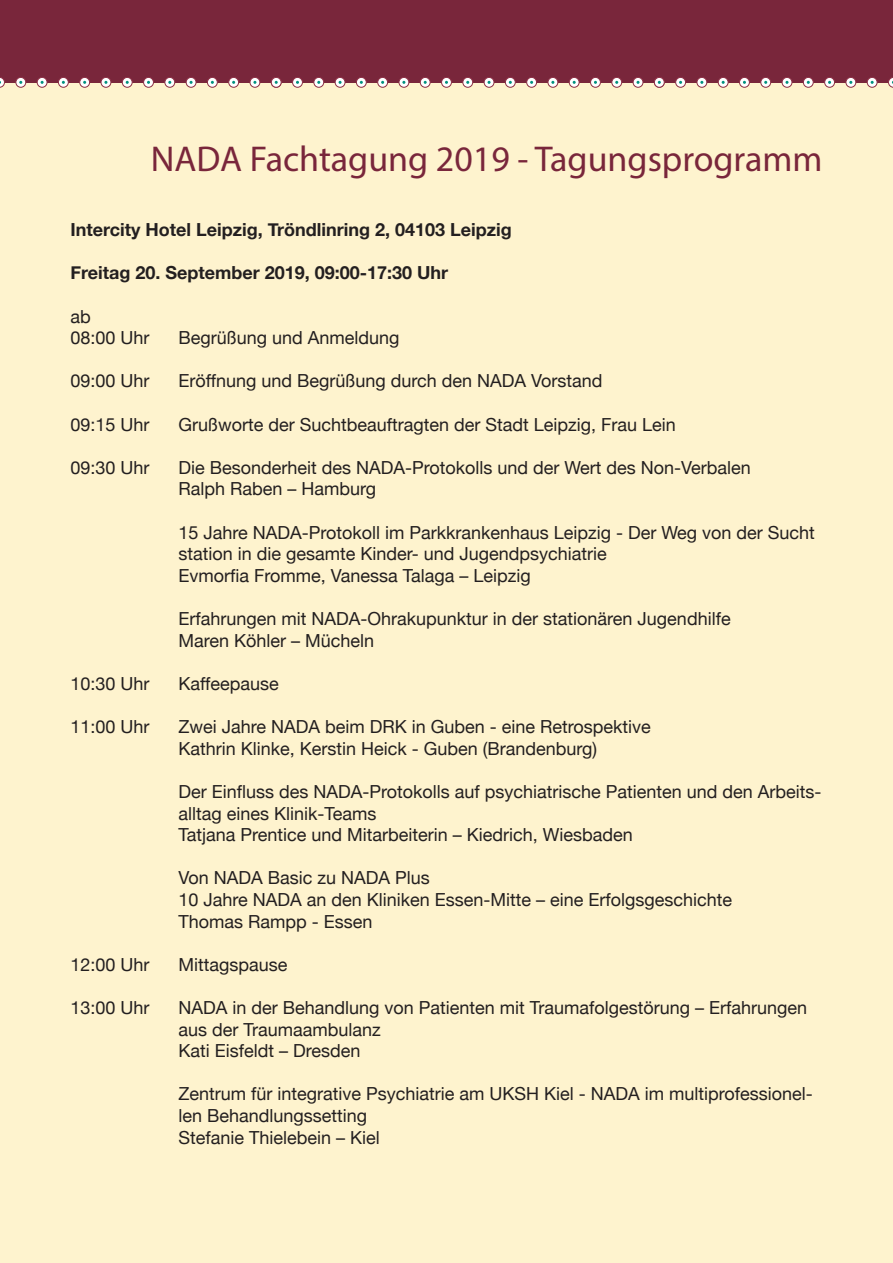
<style>
.page{position:relative;width:893px;height:1263px;background:#fef3ce}
.page>*{position:absolute;margin:0;border:0;box-sizing:border-box;transform-origin:0 0}
.t1{font:36px "Myriad Pro";color:#79263b}
.t2{font:18px/21.6px "Helvetica Neue";color:#231f20}
.t3{font:700 18px "Helvetica Neue";color:#231f20}
</style>
<div class="page">
<div style="left:0;top:0;width:893px;height:82px;background:#79263b"></div>
<svg style="left:335px;top:77px;width:10px;height:10px"></svg>
<div style="left:335px;top:77px;width:10px;height:11px;border:1px solid #8d2f45;border-radius:50%"></div>
<svg style="left:356px;top:77px;width:10px;height:10px"></svg>
<div style="left:356px;top:77px;width:11px;height:11px;border:1px solid #8d2f45;border-radius:50%"></div>
<svg style="left:378px;top:77px;width:10px;height:10px"></svg>
<div style="left:377px;top:77px;width:11px;height:11px;border:1px solid #8d2f45;border-radius:50%"></div>
<svg style="left:0;top:77px;width:5px;height:11px"></svg>
<svg style="left:16px;top:77px;width:10px;height:10px"></svg>
<div style="left:16px;top:77px;width:10px;height:11px;border:1px solid #8d2f45;border-radius:50%"></div>
<svg style="left:37px;top:77px;width:10px;height:10px"></svg>
<div style="left:37px;top:77px;width:10px;height:11px;border:1px solid #8d2f45;border-radius:50%"></div>
<svg style="left:58px;top:77px;width:10px;height:10px"></svg>
<div style="left:58px;top:77px;width:11px;height:11px;border:1px solid #8d2f45;border-radius:50%"></div>
<svg style="left:80px;top:77px;width:10px;height:10px"></svg>
<div style="left:79px;top:77px;width:11px;height:11px;border:1px solid #8d2f45;border-radius:50%"></div>
<svg style="left:101px;top:77px;width:10px;height:10px"></svg>
<div style="left:101px;top:77px;width:10px;height:11px;border:1px solid #8d2f45;border-radius:50%"></div>
<svg style="left:122px;top:77px;width:10px;height:10px"></svg>
<div style="left:122px;top:77px;width:11px;height:11px;border:1px solid #8d2f45;border-radius:50%"></div>
<svg style="left:144px;top:77px;width:9px;height:10px"></svg>
<div style="left:143px;top:77px;width:11px;height:11px;border:1px solid #8d2f45;border-radius:50%"></div>
<svg style="left:165px;top:77px;width:10px;height:10px"></svg>
<div style="left:164px;top:77px;width:11px;height:11px;border:1px solid #8d2f45;border-radius:50%"></div>
<svg style="left:186px;top:77px;width:10px;height:10px"></svg>
<div style="left:186px;top:77px;width:10px;height:11px;border:1px solid #8d2f45;border-radius:50%"></div>
<svg style="left:207px;top:77px;width:10px;height:10px"></svg>
<div style="left:207px;top:77px;width:11px;height:11px;border:1px solid #8d2f45;border-radius:50%"></div>
<svg style="left:229px;top:77px;width:10px;height:10px"></svg>
<div style="left:228px;top:77px;width:11px;height:11px;border:1px solid #8d2f45;border-radius:50%"></div>
<svg style="left:250px;top:77px;width:10px;height:10px"></svg>
<div style="left:250px;top:77px;width:10px;height:11px;border:1px solid #8d2f45;border-radius:50%"></div>
<svg style="left:271px;top:77px;width:10px;height:10px"></svg>
<div style="left:271px;top:77px;width:11px;height:11px;border:1px solid #8d2f45;border-radius:50%"></div>
<svg style="left:293px;top:77px;width:9px;height:10px"></svg>
<div style="left:292px;top:77px;width:11px;height:11px;border:1px solid #8d2f45;border-radius:50%"></div>
<svg style="left:314px;top:77px;width:10px;height:10px"></svg>
<div style="left:313px;top:77px;width:11px;height:11px;border:1px solid #8d2f45;border-radius:50%"></div>
<svg style="left:718px;top:77px;width:10px;height:10px"></svg>
<div style="left:718px;top:77px;width:10px;height:11px;border:1px solid #8d2f45;border-radius:50%"></div>
<svg style="left:739px;top:77px;width:10px;height:10px"></svg>
<div style="left:739px;top:77px;width:11px;height:11px;border:1px solid #8d2f45;border-radius:50%"></div>
<svg style="left:761px;top:77px;width:10px;height:10px"></svg>
<div style="left:760px;top:77px;width:11px;height:11px;border:1px solid #8d2f45;border-radius:50%"></div>
<svg style="left:399px;top:77px;width:10px;height:10px"></svg>
<div style="left:399px;top:77px;width:10px;height:11px;border:1px solid #8d2f45;border-radius:50%"></div>
<svg style="left:420px;top:77px;width:10px;height:10px"></svg>
<div style="left:420px;top:77px;width:10px;height:11px;border:1px solid #8d2f45;border-radius:50%"></div>
<svg style="left:442px;top:77px;width:9px;height:10px"></svg>
<div style="left:441px;top:77px;width:11px;height:11px;border:1px solid #8d2f45;border-radius:50%"></div>
<svg style="left:463px;top:77px;width:10px;height:10px"></svg>
<div style="left:462px;top:77px;width:11px;height:11px;border:1px solid #8d2f45;border-radius:50%"></div>
<svg style="left:484px;top:77px;width:10px;height:10px"></svg>
<div style="left:484px;top:77px;width:10px;height:11px;border:1px solid #8d2f45;border-radius:50%"></div>
<svg style="left:487px;top:81px;width:4px;height:3px"></svg>
<svg style="left:505px;top:77px;width:10px;height:10px"></svg>
<div style="left:505px;top:77px;width:11px;height:11px;border:1px solid #8d2f45;border-radius:50%"></div>
<svg style="left:527px;top:77px;width:10px;height:10px"></svg>
<div style="left:526px;top:77px;width:11px;height:11px;border:1px solid #8d2f45;border-radius:50%"></div>
<svg style="left:548px;top:77px;width:10px;height:10px"></svg>
<div style="left:548px;top:77px;width:10px;height:11px;border:1px solid #8d2f45;border-radius:50%"></div>
<svg style="left:569px;top:77px;width:10px;height:10px"></svg>
<div style="left:569px;top:77px;width:10px;height:11px;border:1px solid #8d2f45;border-radius:50%"></div>
<svg style="left:590px;top:77px;width:10px;height:10px"></svg>
<div style="left:590px;top:77px;width:11px;height:11px;border:1px solid #8d2f45;border-radius:50%"></div>
<svg style="left:612px;top:77px;width:10px;height:10px"></svg>
<div style="left:611px;top:77px;width:11px;height:11px;border:1px solid #8d2f45;border-radius:50%"></div>
<svg style="left:633px;top:77px;width:10px;height:10px"></svg>
<div style="left:633px;top:77px;width:10px;height:11px;border:1px solid #8d2f45;border-radius:50%"></div>
<svg style="left:636px;top:81px;width:4px;height:3px"></svg>
<svg style="left:654px;top:77px;width:10px;height:10px"></svg>
<div style="left:654px;top:77px;width:11px;height:11px;border:1px solid #8d2f45;border-radius:50%"></div>
<svg style="left:676px;top:77px;width:9px;height:10px"></svg>
<div style="left:675px;top:77px;width:11px;height:11px;border:1px solid #8d2f45;border-radius:50%"></div>
<svg style="left:697px;top:77px;width:10px;height:10px"></svg>
<div style="left:697px;top:77px;width:10px;height:11px;border:1px solid #8d2f45;border-radius:50%"></div>
<svg style="left:782px;top:77px;width:10px;height:10px"></svg>
<div style="left:782px;top:77px;width:10px;height:11px;border:1px solid #8d2f45;border-radius:50%"></div>
<svg style="left:803px;top:77px;width:10px;height:10px"></svg>
<div style="left:803px;top:77px;width:11px;height:11px;border:1px solid #8d2f45;border-radius:50%"></div>
<svg style="left:825px;top:77px;width:9px;height:10px"></svg>
<div style="left:824px;top:77px;width:11px;height:11px;border:1px solid #8d2f45;border-radius:50%"></div>
<svg style="left:846px;top:77px;width:10px;height:10px"></svg>
<div style="left:845px;top:77px;width:11px;height:11px;border:1px solid #8d2f45;border-radius:50%"></div>
<svg style="left:867px;top:77px;width:10px;height:10px"></svg>
<div style="left:867px;top:77px;width:10px;height:11px;border:1px solid #8d2f45;border-radius:50%"></div>
<svg style="left:888px;top:77px;width:5px;height:11px"></svg>
<h1 class="t1" style="left:151px;top:137px;width:673px">NADA Fachtagung 2019 - Tagungsprogramm</h1>
<p class="t3" style="left:70px;top:219px;width:443px">Intercity Hotel Leipzig, Tröndlinring 2, 04103 Leipzig</p>
<p class="t3" style="left:70px;top:262px;width:379px">Freitag 20. September 2019, 09:00-17:30 Uhr</p>
<p class="t2" style="left:70px;top:305px;width:81px">ab<br>08:00 Uhr</p>
<p class="t2" style="left:178px;top:327px;width:223px">Begrüßung und Anmeldung</p>
<p class="t2" style="left:70px;top:370px;width:81px">09:00 Uhr</p>
<p class="t2" style="left:178px;top:370px;width:426px">Eröffnung und Begrüßung durch den NADA Vorstand</p>
<p class="t2" style="left:70px;top:413px;width:81px">09:15 Uhr</p>
<p class="t2" style="left:178px;top:413px;width:499px">Grußworte der Suchtbeauftragten der Stadt Leipzig, Frau Lein</p>
<p class="t2" style="left:70px;top:456px;width:81px">09:30 Uhr</p>
<p class="t2" style="left:178px;top:456px;width:574px">Die Besonderheit des NADA-Protokolls und der Wert des Non-Verbalen<br>Ralph Raben – Hamburg</p>
<p class="t2" style="left:178px;top:521px;width:638px">15 Jahre NADA-Protokoll im Parkkrankenhaus Leipzig - Der Weg von der Sucht station in die gesamte Kinder- und Jugendpsychiatrie<br>Evmorfia Fromme, Vanessa Talaga – Leipzig</p>
<p class="t2" style="left:178px;top:608px;width:554px">Erfahrungen mit NADA-Ohrakupunktur in der stationären Jugendhilfe<br>Maren Köhler – Mücheln</p>
<p class="t2" style="left:70px;top:672px;width:81px">10:30 Uhr</p>
<p class="t2" style="left:178px;top:672px;width:102px">Kaffeepause</p>
<p class="t2" style="left:70px;top:716px;width:81px">11:00 Uhr</p>
<p class="t2" style="left:178px;top:716px;width:474px">Zwei Jahre NADA beim DRK in Guben - eine Retrospektive<br>Kathrin Klinke, Kerstin Heick - Guben (Brandenburg)</p>
<p class="t2" style="left:178px;top:780px;width:645px">Der Einfluss des NADA-Protokolls auf psychiatrische Patienten und den Arbeits&shy;alltag eines Klinik-Teams<br>Tatjana Prentice und Mitarbeiterin – Kiedrich, Wiesbaden</p>
<p class="t2" style="left:178px;top:867px;width:555px">Von NADA Basic zu NADA Plus<br>10 Jahre NADA an den Kliniken Essen-Mitte – eine Erfolgsgeschichte<br>Thomas Rampp - Essen</p>
<p class="t2" style="left:70px;top:953px;width:81px">12:00 Uhr</p>
<p class="t2" style="left:178px;top:953px;width:111px">Mittagspause</p>
<p class="t2" style="left:70px;top:996px;width:81px">13:00 Uhr</p>
<p class="t2" style="left:178px;top:996px;width:630px">NADA in der Behandlung von Patienten mit Traumafolgestörung – Erfahrungen aus der Traumaambulanz<br>Kati Eisfeldt – Dresden</p>
<p class="t2" style="left:178px;top:1083px;width:636px">Zentrum für integrative Psychiatrie am UKSH Kiel - NADA im multiprofessionel&shy;len Behandlungssetting<br>Stefanie Thielebein – Kiel</p>
</div>
